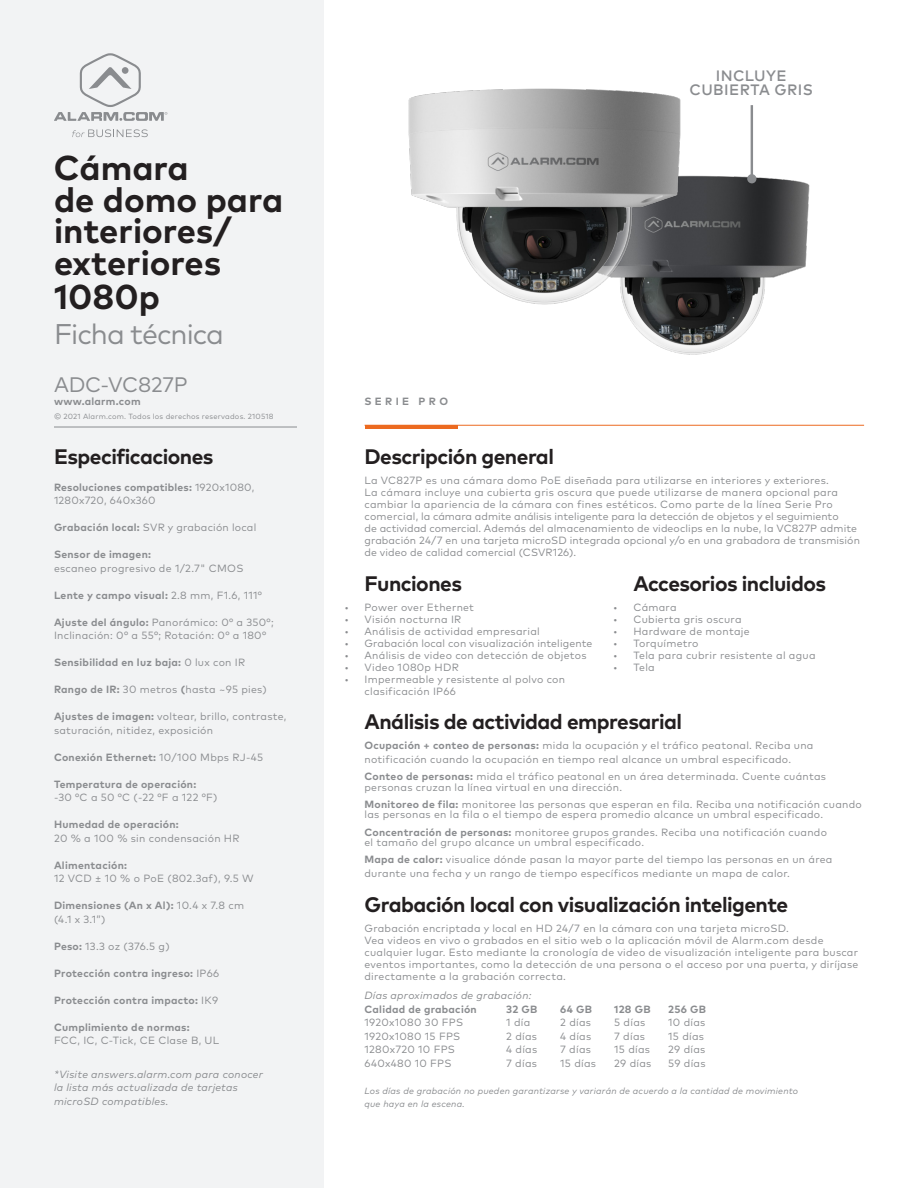
<style>
.page{position:relative;width:918px;height:1188px;background:#fff}
.page>*{position:absolute;margin:0;border:0;box-sizing:border-box;transform-origin:0 0}
.t1{font:700 34.5px/31.5px "Mark Pro";color:#231f20}
.t2{font:28.5px "Mark Pro";letter-spacing:-.035em;color:#8a8c8f}
.Heads{font:700 21px "Mark Pro";letter-spacing:-.025em;color:#231f20}
.t3{font:21px "Mark Pro";letter-spacing:-.01em;color:#8a8c8f}
.Body_Regular{font:500 15px/13.5px "Mark Pro";letter-spacing:.025em;color:#8a8c8f;text-align:center}
.Body_Regular-2{font:10.5px/13.5px "Mark Pro";letter-spacing:.025em;color:#8a8c8f}
.Heads-2{font:10.5px/12px "Mark Pro";letter-spacing:.025em;color:#8a8c8f}
.Body_Regular-3{font:700 10.5px/13.5px "Mark Pro";letter-spacing:.025em;color:#8a8c8f}
.Body_Regular-4{font:italic 10.5px/13.5px "Mark Pro";letter-spacing:.025em;color:#8a8c8f}
.Body_Regular-5{font:700 10.5px "Mark Pro";letter-spacing:.32em;color:#8a8c8f}
.Body_Regular-6{font:italic 9px/13.5px "Mark Pro";letter-spacing:.025em;color:#8a8c8f}
.Legal_Regular{font:7.5px "Mark Pro";letter-spacing:.025em;color:#8a8c8f}
.s1{font-weight:700}
.s2{font-weight:400}
</style>
<div class="page">
<div style="left:0;top:0;width:324px;height:1188px;background:#f2f3f4"></div>
<hr style="left:365px;top:425px;width:499px;height:1px;background:#ec6a20">
<hr style="left:54px;top:427px;width:243px;height:1px;background:#8a8c8f">
<hr style="left:365px;top:426px;width:93px;height:3px;background:#ec6a20">
<svg style="left:54px;top:53px;width:113px;height:68px"></svg>
<svg style="left:72px;top:129px;width:76px;height:8px"></svg>
<img style="left:523px;top:175px;width:339px;height:251px">
<img style="left:408px;top:88px;width:343px;height:289px">
<hr style="left:751px;top:105px;width:2px;height:74px;background:#8a8c8f">
<div style="left:747px;top:174px;width:9px;height:9px;background:#8a8c8f;border-radius:50%"></div>
<p class="t1" style="left:54px;top:149px;width:231px">Cámara<br>de domo para interiores/ exteriores</p>
<p class="t1" style="left:54px;top:278px;width:107px">1080p</p>
<p class="t2" style="left:54px;top:312px;width:171px">Ficha técnica</p>
<p class="t3" style="left:54px;top:368px;width:135px">ADC-VC827P</p>
<p class="Body_Regular-3" style="left:54px;top:394px;width:88px">www.alarm.com</p>
<p class="Legal_Regular" style="left:54px;top:410px;width:221px">© 2021 Alarm.com. Todos los derechos reservados. 210518</p>
<p class="Heads" style="left:54px;top:440px;width:161px">Especificaciones</p>
<p class="Body_Regular-2" style="left:54px;top:479px;width:202px"><span class="s1">Resoluciones compatibles:</span> 1920x1080,<br>1280x720, 640x360</p>
<p class="Body_Regular-2" style="left:54px;top:520px;width:204px"><span class="s1">Grabación local:</span> SVR y grabación local</p>
<p class="Body_Regular-2" style="left:54px;top:547px;width:191px"><span class="s1">Sensor de imagen:<br></span>escaneo progresivo de 1/2.7" CMOS</p>
<p class="Body_Regular-3" style="left:54px;top:587px;width:210px">Lente y campo visual: <span class="s2">2.8 mm, F1.6, 111°</span></p>
<p class="Body_Regular-2" style="left:54px;top:614px;width:221px"><span class="s1">Ajuste del ángulo:</span> Panorámico: 0° a 350°;<br>Inclinación: 0° a 55°; Rotación: 0° a 180°</p>
<p class="Body_Regular-3" style="left:54px;top:655px;width:193px">Sensibilidad en luz baja: <span class="s2">0 lux con IR</span></p>
<p class="Body_Regular-2" style="left:54px;top:682px;width:214px"><span class="s1">Rango de IR:</span> 30 metros <span class="s1">(</span>hasta ~95 pies)</p>
<p class="Body_Regular-2" style="left:54px;top:709px;width:234px"><span class="s1">Ajustes de imagen:</span> voltear, brillo, contraste, saturación, nitidez, exposición</p>
<p class="Body_Regular-3" style="left:54px;top:749px;width:211px">Conexión Ethernet: <span class="s2">10/100 Mbps RJ-45</span></p>
<p class="Body_Regular-3" style="left:54px;top:776px;width:165px">Temperatura de operación:<br><span class="s2">-30 °C a 50 °C (-22 °F a 122 °F)</span></p>
<p class="Body_Regular-2" style="left:54px;top:817px;width:187px"><span class="s1">Humedad de operación:<br></span>20 % a 100 % sin condensación HR</p>
<p class="Body_Regular-2" style="left:54px;top:857px;width:201px"><span class="s1">Alimentación:<br></span>12 VCD ± 10 % o PoE (802.3af), 9.5 W</p>
<p class="Body_Regular-2" style="left:54px;top:898px;width:192px"><span class="s1">Dimensiones (An x Al):</span> 10.4 x 7.8 cm (4.1 x 3.1”)</p>
<p class="Body_Regular-2" style="left:54px;top:938px;width:117px"><span class="s1">Peso:</span> 13.3 oz (376.5 g)</p>
<p class="Body_Regular-3" style="left:54px;top:965px;width:167px">Protección contra ingreso: <span class="s2">IP66</span></p>
<p class="Body_Regular-3" style="left:54px;top:992px;width:166px">Protección contra impacto: <span class="s2">IK9</span></p>
<p class="Body_Regular-2" style="left:54px;top:1019px;width:167px"><span class="s1">Cumplimiento de normas:<br></span>FCC, IC, C-Tick, CE Clase B, UL</p>
<p class="Body_Regular-4" style="left:54px;top:1067px;width:211px">*Visite answers.alarm.com para conocer la lista más actualizada de tarjetas microSD compatibles.</p>
<p class="Body_Regular-5" style="left:364px;top:393px;width:85px">SERIE PRO</p>
<p class="Body_Regular" style="left:690px;top:68px;width:125px">INCLUYE<br>CUBIERTA GRIS</p>
<p class="Heads" style="left:364px;top:440px;width:191px">Descripción general</p>
<p class="Heads-2" style="left:364px;top:473px;width:497px">La VC827P es una cámara domo PoE diseñada para utilizarse en interiores y exteriores.<br>La cámara incluye una cubierta gris oscura que puede utilizarse de manera opcional para cambiar la apariencia de la cámara con fines estéticos. Como parte de la línea Serie Pro comercial, la cámara admite análisis inteligente para la detección de objetos y el seguimiento<br>de actividad comercial. Además del almacenamiento de videoclips en la nube, la VC827P admite grabación 24/7 en una tarjeta microSD integrada opcional y/o en una grabadora de transmisión de video de calidad comercial (CSVR126).</p>
<p class="Heads" style="left:365px;top:568px;width:99px">Funciones</p>
<p class="Body_Regular-2" style="left:344px;top:600px;width:131px">• Power over Ethernet</p>
<p class="Body_Regular-2" style="left:344px;top:612px;width:118px">• Visión nocturna IR</p>
<p class="Body_Regular-2" style="left:344px;top:624px;width:197px">• Análisis de actividad empresarial</p>
<p class="Body_Regular-2" style="left:344px;top:636px;width:250px">• Grabación local con visualización inteligente</p>
<p class="Body_Regular-2" style="left:344px;top:648px;width:244px">• Análisis de video con detección de objetos</p>
<p class="Body_Regular-2" style="left:344px;top:660px;width:116px">• Video 1080p HDR</p>
<p class="Body_Regular-2" style="left:365px;top:673px;width:202px;line-height:12px;text-indent:-20px">• Impermeable y resistente al polvo con clasificación IP66</p>
<p class="Heads" style="left:633px;top:568px;width:194px">Accesorios incluidos</p>
<p class="Body_Regular-2" style="left:613px;top:600px;width:65px">• Cámara</p>
<p class="Body_Regular-2" style="left:613px;top:612px;width:130px">• Cubierta gris oscura</p>
<p class="Body_Regular-2" style="left:613px;top:624px;width:138px">• Hardware de montaje</p>
<p class="Body_Regular-2" style="left:613px;top:636px;width:87px">• Torquímetro</p>
<p class="Heads-2" style="left:613px;top:649px;width:204px">• Tela para cubrir resistente al agua</p>
<p class="Heads-2" style="left:613px;top:661px;width:43px">• Tela</p>
<p class="Heads" style="left:364px;top:706px;width:319px">Análisis de actividad empresarial</p>
<p class="Body_Regular-2" style="left:364px;top:738px;width:450px"><span class="s1">Ocupación + conteo de personas:</span> mida la ocupación y el tráfico peatonal. Reciba una notificación cuando la ocupación en tiempo real alcance un umbral especificado.</p>
<p class="Body_Regular-2" style="left:364px;top:770px;width:463px;line-height:10.5px"><span class="s1">Conteo de personas:</span> mida el tráfico peatonal en un área determinada. Cuente cuántas personas cruzan la línea virtual en una dirección.</p>
<p class="Body_Regular-2" style="left:364px;top:798px;width:499px;line-height:10.5px"><span class="s1">Monitoreo de fila:</span> monitoree las personas que esperan en fila. Reciba una notificación cuando las personas en la fila o el tiempo de espera promedio alcance un umbral especificado.</p>
<p class="Body_Regular-2" style="left:364px;top:826px;width:464px;line-height:10.5px"><span class="s1">Concentración de personas:</span> monitoree grupos grandes. Reciba una notificación cuando el tamaño del grupo alcance un umbral especificado.</p>
<p class="Heads-2" style="left:364px;top:852px;width:470px;line-height:13.5px"><span class="s1">Mapa de calor:</span> visualice dónde pasan la mayor parte del tiempo las personas en un área durante una fecha y un rango de tiempo específicos mediante un mapa de calor.</p>
<p class="Heads" style="left:364px;top:889px;width:425px">Grabación local con visualización inteligente</p>
<p class="Body_Regular-2" style="left:364px;top:922px;width:495px;line-height:12px">Grabación encriptada y local en HD 24/7 en la cámara con una tarjeta microSD.<br>Vea videos en vivo o grabados en el sitio web o la aplicación móvil de Alarm.com desde cualquier lugar. Esto mediante la cronología de video de visualización inteligente para buscar eventos importantes, como la detección de una persona o el acceso por una puerta, y diríjase directamente a la grabación correcta.</p>
<p class="Body_Regular-4" style="left:364px;top:988px;width:168px">Días aproximados de grabación:</p>
<p class="Body_Regular-3" style="left:364px;top:1001px;width:114px">Calidad de grabación</p>
<p class="Body_Regular-3" style="left:506px;top:1001px;width:33px">32 GB</p>
<p class="Body_Regular-3" style="left:560px;top:1001px;width:33px">64 GB</p>
<p class="Body_Regular-3" style="left:614px;top:1001px;width:38px">128 GB</p>
<p class="Body_Regular-3" style="left:668px;top:1001px;width:39px">256 GB</p>
<p class="Body_Regular-2" style="left:365px;top:1015px;width:100px">1920x1080 30 FPS</p>
<p class="Body_Regular-2" style="left:506px;top:1015px;width:25px">1 día</p>
<p class="Body_Regular-2" style="left:560px;top:1015px;width:32px">2 días</p>
<p class="Body_Regular-2" style="left:614px;top:1015px;width:33px">5 días</p>
<p class="Body_Regular-2" style="left:668px;top:1015px;width:39px">10 días</p>
<p class="Body_Regular-2" style="left:365px;top:1028px;width:97px">1920x1080 15 FPS</p>
<p class="Body_Regular-2" style="left:506px;top:1028px;width:32px">2 días</p>
<p class="Body_Regular-2" style="left:560px;top:1028px;width:33px">4 días</p>
<p class="Body_Regular-2" style="left:614px;top:1028px;width:32px">7 días</p>
<p class="Body_Regular-2" style="left:668px;top:1028px;width:37px">15 días</p>
<p class="Body_Regular-2" style="left:365px;top:1042px;width:92px">1280x720 10 FPS</p>
<p class="Body_Regular-2" style="left:506px;top:1042px;width:33px">4 días</p>
<p class="Body_Regular-2" style="left:560px;top:1042px;width:32px">7 días</p>
<p class="Body_Regular-2" style="left:614px;top:1042px;width:37px">15 días</p>
<p class="Body_Regular-2" style="left:668px;top:1042px;width:39px">29 días</p>
<p class="Body_Regular-2" style="left:365px;top:1055px;width:89px">640x480 10 FPS</p>
<p class="Body_Regular-2" style="left:506px;top:1055px;width:32px">7 días</p>
<p class="Body_Regular-2" style="left:560px;top:1055px;width:37px">15 días</p>
<p class="Body_Regular-2" style="left:614px;top:1055px;width:39px">29 días</p>
<p class="Body_Regular-2" style="left:668px;top:1055px;width:39px">59 días</p>
<p class="Body_Regular-6" style="left:364px;top:1083px;width:435px">Los días de grabación no pueden garantizarse y variarán de acuerdo a la cantidad de movimiento que haya en la escena.</p>
</div>
